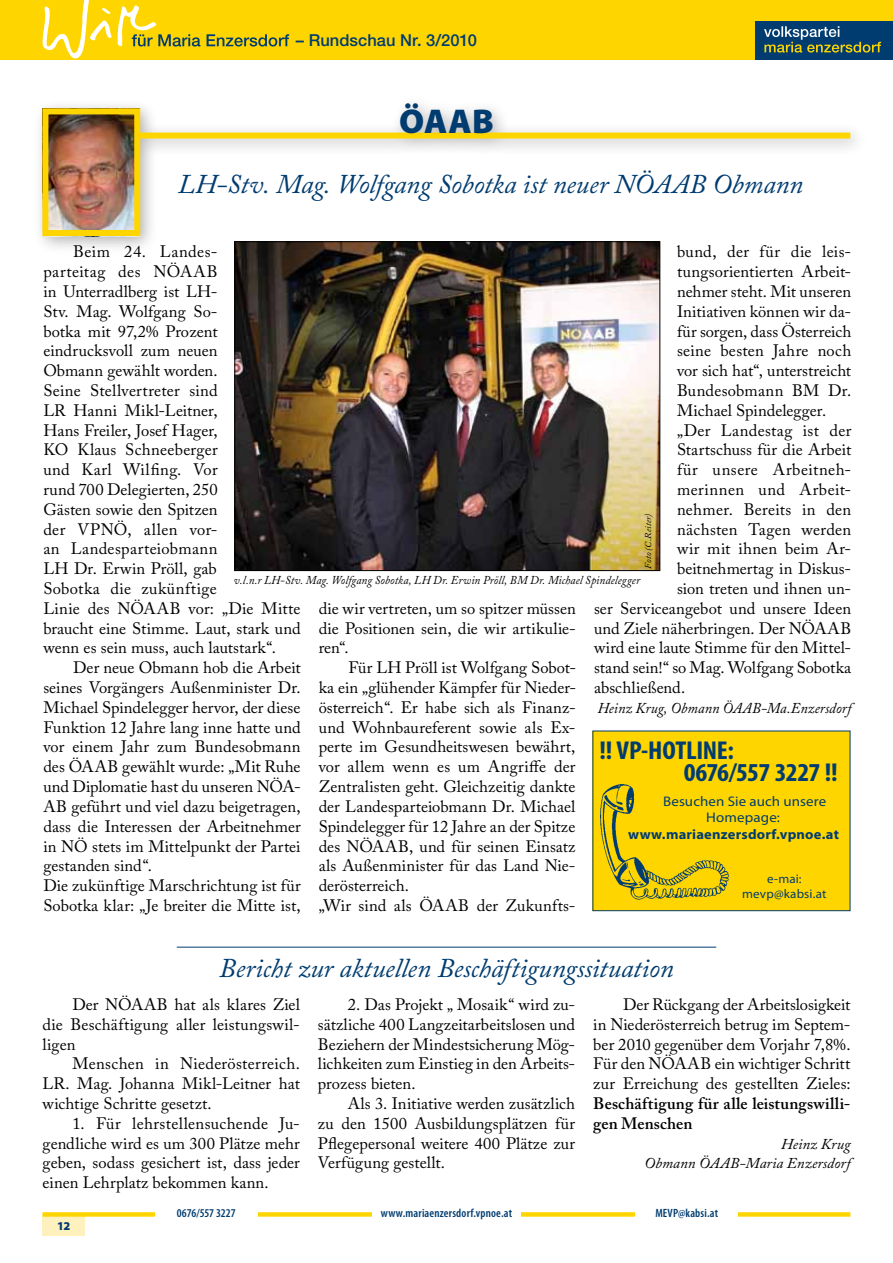
<style>
.page{position:relative;width:893px;height:1263px;background:#fff}
.page>*{position:absolute;margin:0;border:0;box-sizing:border-box;transform-origin:0 0}
.t1{font:900 34.5px "Myriad Pro";color:#003c70}
.t2{font:italic 27px "Adobe Caslon Pro";letter-spacing:-.005em;color:#003c70}
.t3{font:700 condensed 25.95px/22.4px "Myriad Pro";letter-spacing:-.015em;color:#003c70;scale:1.07 1}
.t4{font:16.5px/19.8px "Adobe Caslon Pro";letter-spacing:.005em;color:#000;text-align:justify}
.t5{font:600 16.5px/19.8px "Adobe Caslon Pro";letter-spacing:.015em;color:#000}
.t6{font:16.5px "Adobe Caslon Pro";letter-spacing:.03em;color:#000}
.t7{font:500 16.5px "Helvetica Neue";letter-spacing:.005em;color:#003c70}
.t8{font:italic 15px/19.8px "Adobe Caslon Pro";letter-spacing:.005em;color:#000;text-align:right}
.t9{font:italic 15px "Adobe Caslon Pro";letter-spacing:.005em;color:#000;scale:.95 1}
.t10{font:13.95px/16.8px "Myriad Pro";letter-spacing:.01em;color:#003c70;text-align:center;scale:1.07 1}
.t11{font:700 13.95px "Myriad Pro";letter-spacing:.015em;color:#003c70;scale:1.04 1}
.t12{font:12.6px/15px "Myriad Pro";letter-spacing:.01em;color:#003c70;text-align:center;scale:1.04 1}
.t13{font:italic 12px "Adobe Caslon Pro";letter-spacing:.01em;color:#000;scale:.93 1}
.t14{font:600 condensed 12px "Myriad Pro";letter-spacing:.015em;color:#003c70}
.t15{font:600 condensed 12px "Myriad Pro";letter-spacing:-.01em;color:#003c70}
.t16{font:900 12px "Myriad Pro";color:#003c70}
.t17{font:italic 9px "Adobe Caslon Pro";color:#000}
</style>
<div class="page">
<div style="left:0;top:0;width:893px;height:59px;background:#ffd500"></div>
<div style="left:755px;top:21px;width:138px;height:38px;background:#003c70"></div>
<svg style="left:764px;top:26px;width:117px;height:27px"></svg>
<svg style="left:41px;top:0;width:248px;height:60px"></svg>
<div style="left:43px;top:1214px;width:42px;height:21px;background:#fff1be"></div>
<div style="left:43px;top:1212px;width:807px;height:5px;background:#ffd500"></div>
<div style="left:636px;top:1203px;width:102px;height:20px;background:#fff"></div>
<div style="left:155px;top:1203px;width:102px;height:20px;background:#fff"></div>
<div style="left:372px;top:1203px;width:149px;height:20px;background:#fff"></div>
<div style="left:32px;top:94px;width:836px;height:160px;background:#000;opacity:.3"></div>
<div style="left:42px;top:133px;width:808px;height:6px;background:#ffd500"></div>
<img style="left:49px;top:115px;width:84px;height:114px">
<div style="left:42px;top:108px;width:98px;height:128px;border:6px solid #ffd500"></div>
<hr style="left:177px;top:947px;width:539px;height:1px;background:#003c70">
<img style="left:237px;top:244px;width:421px;height:325px">
<div style="left:235px;top:242px;width:425px;height:329px;border:1px solid #000"></div>
<div style="left:593px;top:731px;width:257px;height:180px;background:#ffd500"></div>
<img style="left:600px;top:784px;width:130px;height:116px">
<p class="t7" style="left:296px;top:31px;width:183px">– Rundschau Nr. 3/2010</p>
<h1 class="t1" style="left:399px;top:98px;width:96px">ÖAAB</h1>
<h2 class="t2" style="left:178px;top:168px;width:627px">LH-Stv. Mag. Wolfgang Sobotka ist neuer NÖAAB Obmann</h2>
<p class="t4" style="left:43px;top:242px;width:259px;text-align:left;text-indent:30px">Beim 24. Landes-<br>parteitag des NÖAAB<br>in Unterradlberg ist LH-<br>Stv. Mag. Wolfgang So-<br>botka mit 97,2% Prozent eindrucksvoll zum neuen<br>Obmann gewählt worden.<br>Seine Stellvertreter sind<br>LR Hanni Mikl-Leitner,<br>Hans Freiler, Josef Hager,<br>KO Klaus Schneeberger<br>und Karl Wilfing. Vor<br>rund 700 Delegierten, 250<br>Gästen sowie den Spitzen<br>der VPNÖ, allen vor-<br>an Landesparteiobmann<br>LH Dr. Erwin Pröll, gab<br>Sobotka die zukünftige<br>Linie des NÖAAB vor: „Die Mitte braucht eine Stimme. Laut, stark und wenn es sein muss, auch lautstark“.</p>
<p class="t4" style="left:43px;top:658px;width:259px;text-align:left;text-indent:30px">Der neue Obmann hob die Arbeit seines Vorgängers Außenminister Dr.<br>Michael Spindelegger hervor, der diese Funktion 12 Jahre lang inne hatte und vor einem Jahr zum Bundesobmann des ÖAAB gewählt wurde: „Mit Ruhe und Diplomatie hast du unseren NÖA-AB geführt und viel dazu beigetragen, dass die Interessen der Arbeitnehmer in NÖ stets im Mittelpunkt der Partei gestanden sind“.<br>Die zukünftige Marschrichtung ist für Sobotka klar: „Je breiter die Mitte ist,</p>
<p class="t4" style="left:677px;top:242px;width:176px">bund, der für die leis-</p>
<p class="t4" style="left:677px;top:262px;width:176px">tungsorientierten Arbeit-</p>
<p class="t4" style="left:677px;top:281px;width:176px">nehmer steht. Mit unseren</p>
<p class="t4" style="left:677px;top:301px;width:176px">Initiativen können wir da-</p>
<p class="t4" style="left:677px;top:321px;width:176px">für sorgen, dass Österreich</p>
<p class="t4" style="left:677px;top:341px;width:176px">seine besten Jahre noch</p>
<p class="t4" style="left:677px;top:361px;width:176px">vor sich hat“, unterstreicht</p>
<p class="t4" style="left:677px;top:380px;width:176px">Bundesobmann BM Dr.</p>
<p class="t4" style="left:677px;top:400px;width:151px">Michael Spindelegger.</p>
<p class="t4" style="left:677px;top:420px;width:176px">„Der Landestag ist der</p>
<p class="t4" style="left:677px;top:440px;width:176px">Startschuss für die Arbeit</p>
<p class="t6" style="left:677px;top:460px;width:176px">für unsere Arbeitneh-</p>
<p class="t6" style="left:677px;top:480px;width:176px">merinnen und Arbeit-</p>
<p class="t4" style="left:677px;top:499px;width:176px">nehmer. Bereits in den</p>
<p class="t4" style="left:677px;top:519px;width:176px">nächsten Tagen werden</p>
<p class="t4" style="left:677px;top:539px;width:176px">wir mit ihnen beim Ar-</p>
<p class="t4" style="left:677px;top:559px;width:176px">beitnehmertag in Diskus-</p>
<p class="t4" style="left:677px;top:578px;width:176px">sion treten und ihnen un-</p>
<p class="t4" style="left:594px;top:598px;width:259px">ser Serviceangebot und unsere Ideen</p>
<p class="t4" style="left:594px;top:618px;width:259px">und Ziele näherbringen. Der NÖAAB</p>
<p class="t4" style="left:594px;top:638px;width:259px">wird eine laute Stimme für den Mittel-</p>
<p class="t4" style="left:594px;top:658px;width:259px">stand sein!“ so Mag. Wolfgang Sobotka</p>
<p class="t4" style="left:594px;top:677px;width:93px">abschließend.</p>
<p class="t9" style="left:598px;top:699px;width:268px">Heinz Krug, Obmann ÖAAB-Ma.Enzersdorf</p>
<p class="t17" style="left:643px;top:569px;width:57px;rotate:-90deg">Foto (C.Reiter)</p>
<p class="t13" style="left:234px;top:573px;width:438px">v.l.n.r LH-Stv. Mag. Wolfgang Sobotka, LH Dr. Erwin Pröll, BM Dr. Michael Spindelegger</p>
<p class="t4" style="left:319px;top:598px;width:259px">die wir vertreten, um so spitzer müssen die Positionen sein, die wir artikulie&shy;ren“.</p>
<p class="t4" style="left:319px;top:658px;width:259px;text-align:left;text-indent:30px">Für LH Pröll ist Wolfgang Sobot&shy;ka ein „glühender Kämpfer für Nieder&shy;österreich“. Er habe sich als Finanz&shy;und Wohnbaureferent sowie als Ex&shy;perte im Gesundheitswesen bewährt, vor allem wenn es um Angriffe der Zentralisten geht. Gleichzeitig dankte der Landesparteiobmann Dr. Michael Spindelegger für 12 Jahre an der Spitze des NÖAAB, und für seinen Einsatz als Außenminister für das Land Nie&shy;derösterreich.<br>„Wir sind als ÖAAB der Zukunfts-</p>
<h3 class="t3" style="left:684px;top:738px;width:145px;text-indent:-84px">!! VP-HOTLINE:<br>0676/557 3227 !!</h3>
<p class="t10" style="left:663px;top:792px;width:154px">Besuchen Sie auch unsere<br>Homepage:</p>
<p class="t11" style="left:628px;top:825px;width:204px">www.mariaenzersdorf.vpnoe.at</p>
<p class="t12" style="left:742px;top:871px;width:83px">e-mai: mevp@kabsi.at</p>
<h2 class="t2" style="left:219px;top:952px;width:456px">Bericht zur aktuellen Beschäftigungssituation</h2>
<p class="t4" style="left:43px;top:994px;width:259px;text-indent:30px">Der NÖAAB hat als klares Ziel die Beschäftigung aller leistungswil&shy;ligen</p>
<p class="t4" style="left:43px;top:1054px;width:259px;text-indent:30px">Menschen in Niederösterreich.<br>LR. Mag. Johanna Mikl-Leitner hat wichtige Schritte gesetzt.</p>
<p class="t4" style="left:43px;top:1113px;width:259px;text-indent:30px">1. Für lehrstellensuchende Ju&shy;gendliche wird es um 300 Plätze mehr geben, sodass gesichert ist, dass jeder einen Lehrplatz bekommen kann.</p>
<p class="t4" style="left:318px;top:994px;width:259px;text-indent:30px">2. Das Projekt „ Mosaik“ wird zu&shy;sätzliche 400 Langzeitarbeitslosen und Beziehern der Mindestsicherung Mög&shy;lichkeiten zum Einstieg in den Arbeits&shy;prozess bieten.</p>
<p class="t4" style="left:318px;top:1093px;width:259px;text-indent:30px">Als 3. Initiative werden zusätzlich zu den 1500 Ausbildungsplätzen für Pflegepersonal weitere 400 Plätze zur Verfügung gestellt.</p>
<p class="t4" style="left:593px;top:994px;width:259px;text-indent:30px">Der Rückgang der Arbeitslosigkeit in Niederösterreich betrug im Septem&shy;ber 2010 gegenüber dem Vorjahr 7,8%.<br>Für den NÖAAB ein wichtiger Schritt zur Erreichung des gestellten Zieles:</p>
<p class="t5" style="left:593px;top:1093px;width:259px">Beschäftigung für alle leistungswilli&shy;gen Menschen</p>
<p class="t8" style="left:645px;top:1133px;width:207px">Heinz Krug<br>Obmann ÖAAB-Maria Enzersdorf</p>
<p class="t16" style="left:57px;top:1218px;width:15px">12</p>
<p class="t15" style="left:177px;top:1206px;width:60px">0676/557 3227</p>
<p class="t14" style="left:381px;top:1206px;width:133px">www.mariaenzersdorf.vpnoe.at</p>
<p class="t14" style="left:655px;top:1206px;width:64px">MEVP@kabsi.at</p>
</div>
